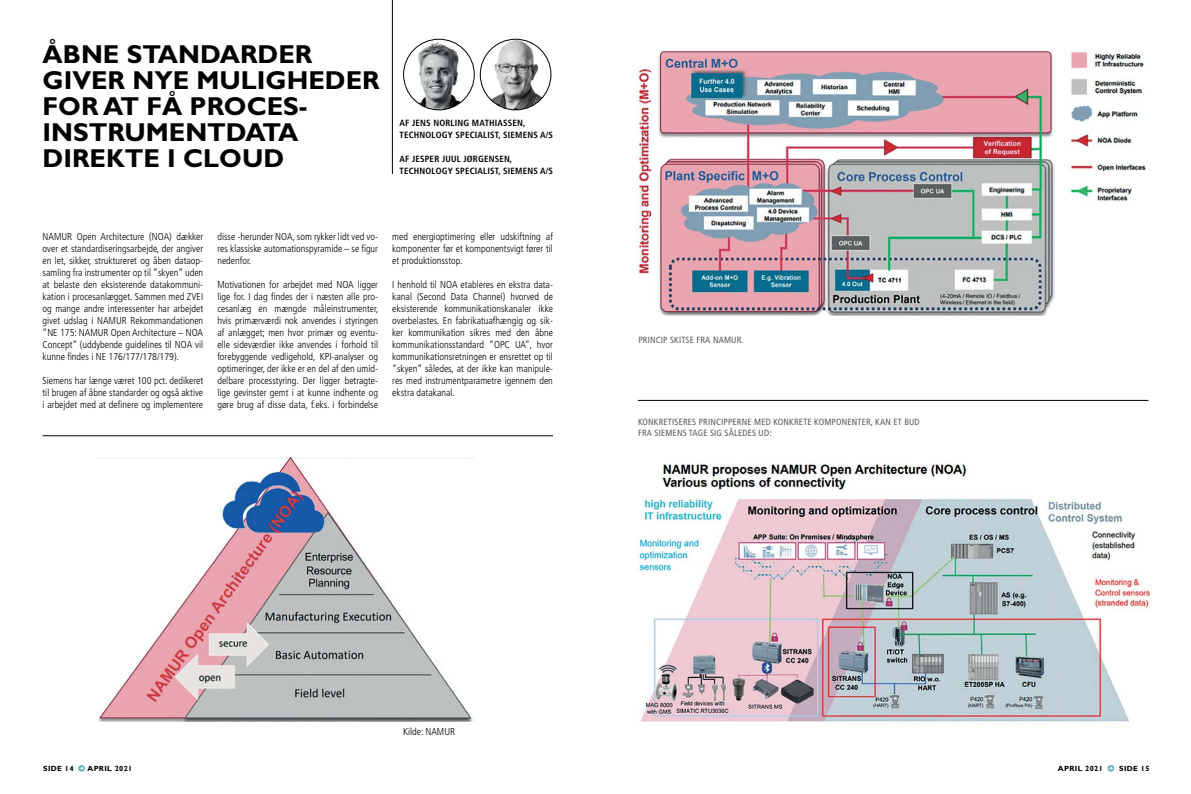
<style>
.page{position:relative;width:1191px;height:794px;background:#fff}
.page>*{position:absolute;margin:0;border:0;box-sizing:border-box;transform-origin:0 0}
.t1{font:700 26px/26px "Gill Sans";color:#000}
.t2{font:300 condensed 10px/12px "Frutiger";color:#000;text-align:justify}
.t3{font:700 condensed 9px/12px "Frutiger";letter-spacing:.02em;color:#000}
.t4{font:condensed 9px/11px "Frutiger";letter-spacing:.02em;color:#58595b}
.t5{font:700 7.5px "Gill Sans";letter-spacing:.05em;color:#000}
</style>
<div class="page">
<hr style="left:392px;top:0;width:1px;height:174px;background:#000">
<img style="left:403px;top:39px;width:71px;height:71px;border-radius:35px">
<div style="left:403px;top:39px;width:71px;height:71px;border:1px solid #000;border-radius:50%"></div>
<img style="left:480px;top:39px;width:71px;height:71px;border-radius:35px">
<div style="left:480px;top:39px;width:71px;height:71px;border:1px solid #000;border-radius:50%"></div>
<img style="left:98px;top:458px;width:376px;height:263px">
<img style="left:636px;top:50px;width:510px;height:266px">
<hr style="left:43px;top:435px;width:510px;height:1px;background:#000">
<hr style="left:638px;top:400px;width:510px;height:1px;background:#000">
<img style="left:637px;top:460px;width:513px;height:262px">
<h1 class="t1" style="left:43px;top:40px;width:339px">ÅBNE STANDARDER<br>GIVER NYE MULIGHEDER<br>FOR AT FÅ PROCES-<br>INSTRUMENTDATA<br>DIREKTE I CLOUD</h1>
<p class="t3" style="left:399px;top:117px;width:155px">AF JENS NORLING MATHIASSEN,<br>TECHNOLOGY SPECIALIST, SIEMENS A/S</p>
<p class="t3" style="left:399px;top:153px;width:155px">AF JESPER JUUL JØRGENSEN,<br>TECHNOLOGY SPECIALIST, SIEMENS A/S</p>
<p class="t2" style="left:43px;top:231px;width:162px">NAMUR Open Architecture (NOA) dækker over et standardiseringsarbejde, der angiver en let, sikker, struktureret og åben dataop&shy;samling fra instrumenter op til ”skyen” uden at belaste den eksisterende datakommuni&shy;kation i procesanlægget. Sammen med ZVEI og mange andre interessenter har arbejdet givet udslag i NAMUR Rekommandationen ”NE 175: NAMUR Open Architecture – NOA Concept” (uddybende guidelines til NOA vil kunne findes i NE 176/177/178/179).</p>
<p class="t2" style="left:43px;top:375px;width:162px">Siemens har længe været 100 pct. dedikeret til brugen af åbne standarder og også aktive i arbejdet med at definere og implementere</p>
<p class="t2" style="left:217px;top:231px;width:162px">disse -herunder NOA, som rykker lidt ved vo&shy;res klassiske automationspyramide – se figur nedenfor.</p>
<p class="t2" style="left:217px;top:279px;width:163px">Motivationen for arbejdet med NOA ligger lige for. I dag findes der i næsten alle pro&shy;cesanlæg en mængde måleinstrumenter, hvis primærværdi nok anvendes i styringen af anlægget; men hvor primær og eventu&shy;elle sideværdier ikke anvendes i forhold til forebyggende vedligehold, KPI-analyser og optimeringer, der ikke er en del af den umid&shy;delbare processtyring. Der ligger betragte&shy;lige gevinster gemt i at kunne indhente og gøre brug af disse data, f.eks. i forbindelse</p>
<p class="t2" style="left:392px;top:231px;width:162px">med energioptimering eller udskiftning af komponenter før et komponentsvigt fører til et produktionsstop.</p>
<p class="t2" style="left:392px;top:279px;width:162px">I henhold til NOA etableres en ekstra data&shy;kanal (Second Data Channel) hvorved de eksisterende kommunikationskanaler ikke overbelastes. En fabrikatuafhængig og sik&shy;ker kommunikation sikres med den åbne kommunikationsstandard ”OPC UA”, hvor kommunikationsretningen er ensrettet op til ”skyen” således, at der ikke kan manipule&shy;res med instrumentparametre igennem den ekstra datakanal.</p>
<p class="t4" style="left:638px;top:334px;width:107px">PRINCIP SKITSE FRA NAMUR.</p>
<p class="t4" style="left:638px;top:416px;width:283px">KONKRETISERES PRINCIPPERNE MED KONKRETE KOMPONENTER, KAN ET BUD<br>FRA SIEMENS TAGE SIG SÅLEDES UD:</p>
<p class="t2" style="left:403px;top:725px;width:54px">Kilde: NAMUR</p>
<p class="t5" style="left:43px;top:764px;width:32px">SIDE 14</p>
<p class="t5" style="left:87px;top:764px;width:46px">APRIL 2021</p>
<p class="t5" style="left:1058px;top:764px;width:46px">APRIL 2021</p>
<p class="t5" style="left:1119px;top:764px;width:32px">SIDE 15</p>
</div>
